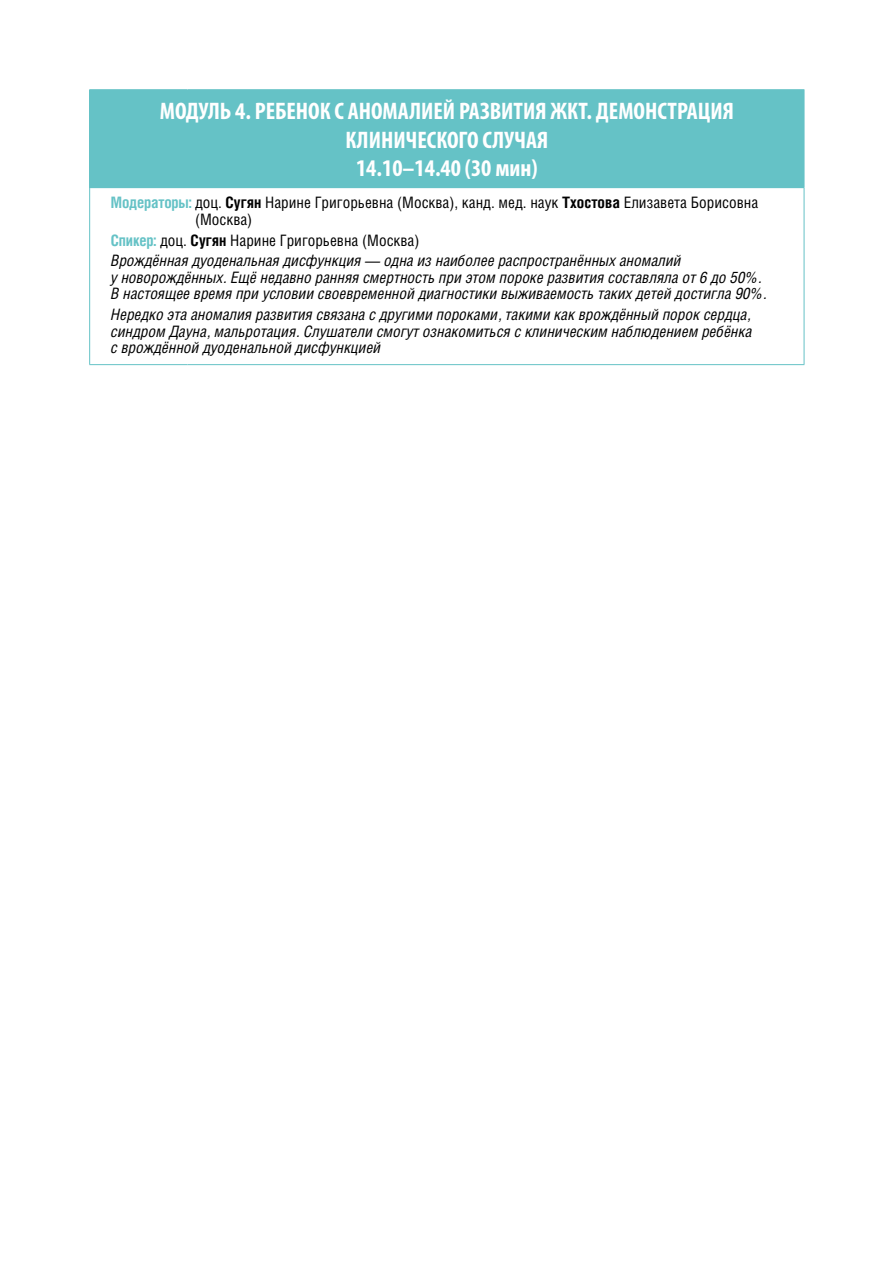
<style>
.page{position:relative;width:893px;height:1263px;background:#fff}
.page>*{position:absolute;margin:0;border:0;box-sizing:border-box;transform-origin:0 0}
.t1{font:700 condensed 24px/28.5px "Myriad Pro";color:#fff;text-align:center}
.t2{font:italic 15.75px/16.5px "Helios Cond";color:#000}
.t3{font:15.75px/16.5px "Helios Cond";color:#000}
.s1{font-weight:700;color:#65c2c6}
.s2{font-weight:700}
.s3{font-weight:700;font-style:normal;color:#65c2c6}
.s4{font-style:normal}
.s5{font-weight:700;font-style:normal}
</style>
<div class="page">
<div style="left:90px;top:90px;width:714px;height:98px;background:#65c2c6"></div>
<hr style="left:89px;top:90px;width:1px;height:97px;background:#65c2c6">
<hr style="left:89px;top:89px;width:98px;height:1px;background:#65c2c6">
<hr style="left:187px;top:89px;width:617px;height:1px;background:#65c2c6">
<hr style="left:804px;top:90px;width:1px;height:97px;background:#65c2c6">
<hr style="left:89px;top:188px;width:1px;height:176px;background:#65c2c6">
<hr style="left:89px;top:187px;width:98px;height:1px;background:#65c2c6">
<hr style="left:804px;top:188px;width:1px;height:176px;background:#65c2c6">
<hr style="left:89px;top:364px;width:98px;height:1px;background:#65c2c6">
<hr style="left:187px;top:364px;width:617px;height:1px;background:#65c2c6">
<h1 class="t1" style="left:160px;top:96px;width:576px">МОДУЛЬ 4. РЕБЕНОК С АНОМАЛИЕЙ РАЗВИТИЯ ЖКТ. ДЕМОНСТРАЦИЯ<br>КЛИНИЧЕСКОГО СЛУЧАЯ<br>14.10–14.40 (30 мин)</h1>
<p class="t3" style="left:195px;top:194px;width:565px;text-indent:-84px"><span class="s1">Модераторы:</span> доц. <span class="s2">Сугян</span> Нарине Григорьевна (Москва), канд. мед. наук <span class="s2">Тхостова</span> Елизавета Борисовна (Москва)</p>
<p class="t2" style="left:111px;top:229px;width:572px;line-height:20.7px"><span class="s3">Спикер:</span> <span class="s4">доц.</span> <span class="s5">Сугян</span> <span class="s4">Нарине Григорьевна (Москва)<br></span>Врождённая дуоденальная дисфункция — одна из наиболее распространённых аномалий</p>
<p class="t2" style="left:111px;top:269px;width:657px">у новорождённых. Ещё недавно ранняя смертность при этом пороке развития составляла от 6 до 50%.<br>В настоящее время при условии своевременной диагностики выживаемость таких детей достигла 90%.</p>
<p class="t2" style="left:111px;top:306px;width:643px;text-align:justify">Нередко эта аномалия развития связана с другими пороками, такими как врождённый порок сердца, синдром Дауна, мальротация. Слушатели смогут ознакомиться с клиническим наблюдением ребёнка с врождённой дуоденальной дисфункцией</p>
</div>
